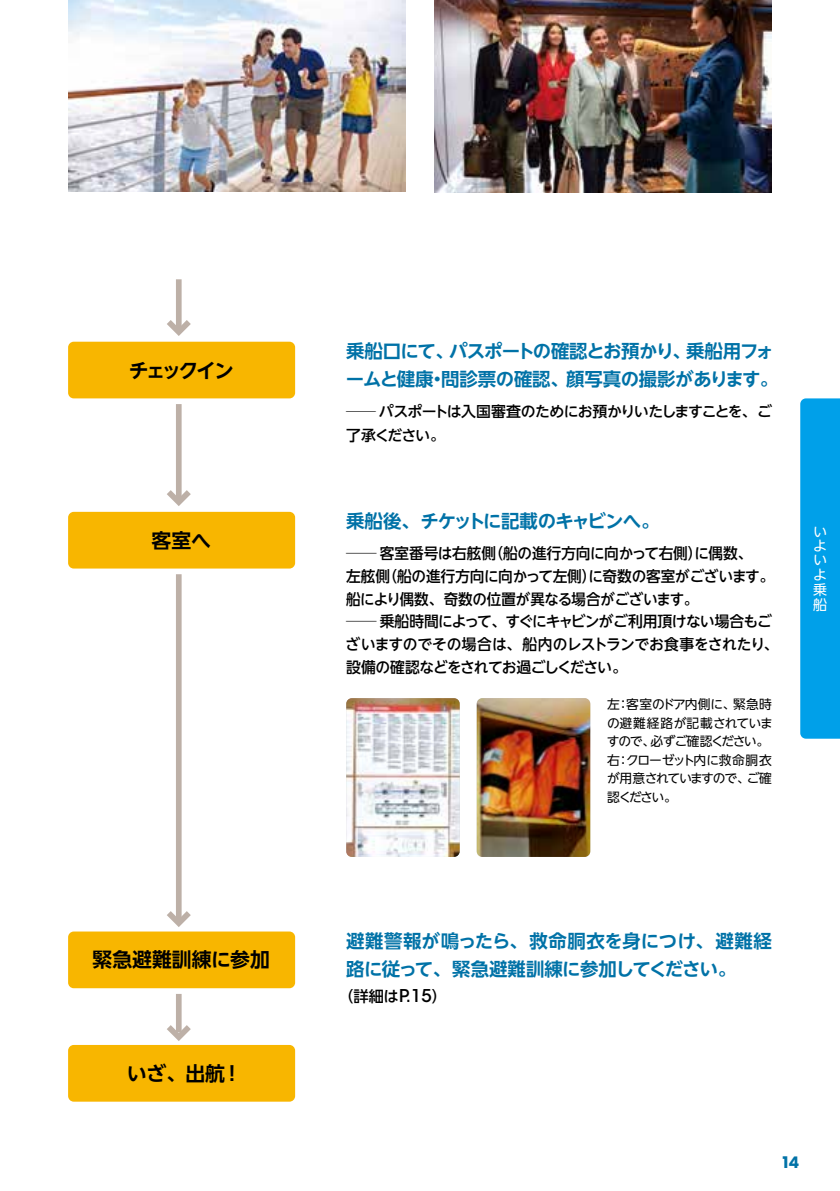
<style>
.page{position:relative;width:840px;height:1191px;background:#fff}
.page>*{position:absolute;margin:0;border:0;box-sizing:border-box;transform-origin:0 0}
.t1{font:700 19.8px "UD Shin Go NT Pro De";letter-spacing:-.01em;color:#000}
.t2{font:700 18.4px/28.4px "UD Shin Go NT Pro De";letter-spacing:-.025em;color:#0072a7}
.t3{font:700 18.4px "UD Shin Go NT Pro De";letter-spacing:-.045em;color:#0072a7}
.t4{font:700 16px "Poppins";color:#0072a7}
.t5{font:500 15.2px/22.6px "UD Shin Go NT Pro";letter-spacing:-.02em;color:#000;scale:2 1}
.t6{font:500 15.2px "UD Shin Go NT Pro";letter-spacing:-.02em;color:#000}
.t7{font:500 14.8px/24px "UD Shin Go NT Pro";letter-spacing:-.055em;color:#000;scale:2 1}
.t8{font:14px/14.6px "UD Shin Go NT Pro";color:#fff;text-align:justify}
.t9{font:12.8px/18.4px "UD Shin Go NT Pro";letter-spacing:-.07em;color:#000}
.s1{font-family:"ITC Avant Garde Std";font-size:17.6px}
</style>
<div class="page">
<div style="left:68px;top:342px;width:227px;height:56px;background:#f8b600;border-radius:6px"></div>
<div style="left:68px;top:931px;width:227px;height:57px;background:#f8b600;border-radius:6px"></div>
<div style="left:68px;top:1045px;width:227px;height:56px;background:#f8b600;border-radius:6px"></div>
<div style="left:68px;top:512px;width:227px;height:56px;background:#f8b600;border-radius:6px"></div>
<div style="left:176px;top:404px;width:5px;height:97px;background:#bdb0a7"></div>
<div style="left:176px;top:279px;width:5px;height:52px;background:#bdb0a7"></div>
<div style="left:176px;top:994px;width:5px;height:38px;background:#bdb0a7"></div>
<div style="left:176px;top:574px;width:5px;height:345px;background:#bdb0a7"></div>
<svg style="left:167px;top:484px;width:24px;height:22px"></svg>
<svg style="left:167px;top:314px;width:24px;height:22px"></svg>
<svg style="left:161px;top:1019px;width:36px;height:26px"></svg>
<svg style="left:167px;top:905px;width:24px;height:22px"></svg>
<img style="left:346px;top:698px;width:113px;height:159px">
<img style="left:476px;top:698px;width:114px;height:159px">
<svg style="left:800px;top:398px;width:39px;height:340px;background:#05a2e9"></svg>
<img style="left:68px;top:0;width:337px;height:192px">
<img style="left:434px;top:0;width:337px;height:193px">
<h1 class="t1" style="left:129px;top:354px;width:107px">チェックイン</h1>
<h1 class="t1" style="left:151px;top:524px;width:61px">客室へ</h1>
<h1 class="t1" style="left:92px;top:943px;width:179px">緊急避難訓練に参加</h1>
<h1 class="t1" style="left:127px;top:1057px;width:116px">いざ、出航！</h1>
<p class="t2" style="left:345px;top:336px;width:434px">乗船口にて、パスポートの確認とお預かり、乗船用フォームと健康・問診票の確認、顔写真の撮影があります。</p>
<p class="t7" style="left:346px;top:399px;width:214px">─パスポートは入国審査のためにお預かりいたしますことを、ご了承ください。</p>
<p class="t3" style="left:346px;top:506px;width:314px">乗船後、チケットに記載のキャビンへ。</p>
<p class="t5" style="left:345px;top:542px;width:218px">─客室番号は右舷側（船の進行方向に向かって右側）に偶数、<br>左舷側（船の進行方向に向かって左側）に奇数の客室がございます。船により偶数、奇数の位置が異なる場合がございます。<br>─乗船時間によって、すぐにキャビンがご利用頂けない場合もございますのでその場合は、船内のレストランでお食事をされたり、設備の確認などをされてお過ごしください。</p>
<p class="t9" style="left:606px;top:695px;width:167px">左：客室のドア内側に、緊急時の避難経路が記載されていますので、必ずご確認ください。右：クローゼット内に救命胴衣が用意されていますので、ご確認ください。</p>
<p class="t8" style="left:812px;top:524px;width:15px">いよいよ乗船</p>
<p class="t2" style="left:346px;top:926px;width:427px">避難警報が鳴ったら、救命胴衣を身につけ、避難経路に従って、緊急避難訓練に参加してください。</p>
<p class="t6" style="left:338px;top:983px;width:110px">（詳細は<span class="s1">P.15</span>）</p>
<p class="t4" style="left:782px;top:1153px;width:18px">14</p>
</div>
